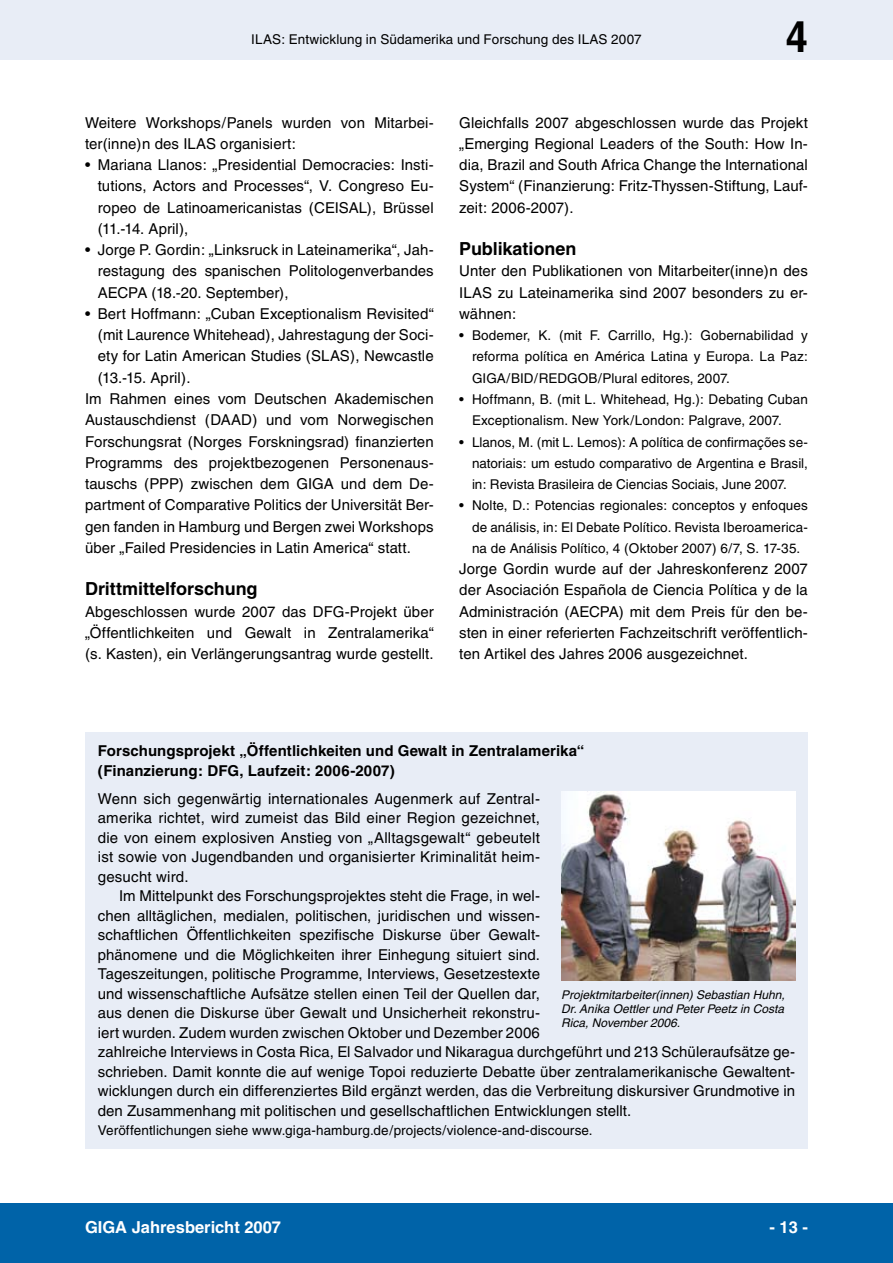
<style>
.page{position:relative;width:893px;height:1263px;background:#fff}
.page>*{position:absolute;margin:0;border:0;box-sizing:border-box;transform-origin:0 0}
.t1{font:700 43.2px "Helvetica";color:#000;scale:.92 1}
.t2{font:700 18px "Helvetica";letter-spacing:-.005em;color:#000}
.t3{font:700 16.5px "Helvetica";color:#fff}
.t4{font:15px/19.5px "Helvetica";letter-spacing:.005em;color:#000;text-align:justify}
.t5{font:700 15px/19.5px "Helvetica";letter-spacing:.005em;color:#000}
.t6{font:13.5px/21.3px "Helvetica";letter-spacing:.005em;color:#000}
.t7{font:italic 12px/14.4px "Helvetica";color:#000;text-align:justify}
</style>
<div class="page">
<div style="left:0;top:1203px;width:893px;height:60px;background:#0063a8"></div>
<div style="left:0;top:0;width:893px;height:60px;background:#e8edf6"></div>
<div style="left:85px;top:732px;width:723px;height:416px;background:#e8edf6"></div>
<img style="left:561px;top:792px;width:234px;height:189px">
<p class="t6" style="left:251px;top:28px;width:392px">ILAS: Entwicklung in Südamerika und Forschung des ILAS 2007</p>
<h1 class="t1" style="left:786px;top:11px;width:25px">4</h1>
<p class="t4" style="left:85px;top:112px;width:349px;line-height:21.3px">Weitere Workshops/Panels wurden von Mitarbei&shy;ter(inne)n des ILAS organisiert:</p>
<p class="t4" style="left:98px;top:155px;width:337px">Mariana Llanos: „Presidential Democracies: Insti-</p>
<p class="t4" style="left:98px;top:176px;width:337px">tutions, Actors and Processes“, V. Congreso Eu-</p>
<p class="t4" style="left:98px;top:198px;width:337px">ropeo de Latinoamericanistas (CEISAL), Brüssel</p>
<p class="t4" style="left:98px;top:219px;width:92px">(11.-14. April),</p>
<p class="t4" style="left:98px;top:240px;width:337px">Jorge P. Gordin: „Linksruck in Lateinamerika“, Jah-</p>
<p class="t4" style="left:98px;top:261px;width:337px">restagung des spanischen Politologenverbandes</p>
<p class="t4" style="left:98px;top:283px;width:192px">AECPA (18.-20. September),</p>
<p class="t4" style="left:98px;top:304px;width:337px">Bert Hoffmann: „Cuban Exceptionalism Revisited“</p>
<p class="t4" style="left:98px;top:325px;width:337px">(mit Laurence Whitehead), Jahrestagung der Soci-</p>
<p class="t4" style="left:98px;top:346px;width:337px">ety for Latin American Studies (SLAS), Newcastle</p>
<p class="t4" style="left:98px;top:368px;width:94px">(13.-15. April).</p>
<p class="t4" style="left:85px;top:389px;width:350px">Im Rahmen eines vom Deutschen Akademischen</p>
<p class="t4" style="left:85px;top:410px;width:350px">Austauschdienst (DAAD) und vom Norwegischen</p>
<p class="t4" style="left:85px;top:431px;width:350px">Forschungsrat (Norges Forskningsrad) finanzierten</p>
<p class="t4" style="left:85px;top:453px;width:350px">Programms des projektbezogenen Personenaus-</p>
<p class="t4" style="left:85px;top:474px;width:350px">tauschs (PPP) zwischen dem GIGA und dem De-</p>
<p class="t4" style="left:85px;top:495px;width:350px">partment of Comparative Politics der Universität Ber-</p>
<p class="t4" style="left:85px;top:516px;width:350px">gen fanden in Hamburg und Bergen zwei Workshops</p>
<p class="t4" style="left:85px;top:538px;width:327px">über „Failed Presidencies in Latin America“ statt.</p>
<p class="t2" style="left:85px;top:578px;width:174px">Drittmittelforschung</p>
<p class="t4" style="left:85px;top:601px;width:350px;line-height:21.3px">Abgeschlossen wurde 2007 das DFG-Projekt über „Öffentlichkeiten und Gewalt in Zentralamerika“ (s. Kasten), ein Verlängerungsantrag wurde gestellt.</p>
<p class="t4" style="left:85px;top:155px;width:7px">•</p>
<p class="t4" style="left:85px;top:240px;width:7px">•</p>
<p class="t4" style="left:85px;top:304px;width:7px">•</p>
<p class="t4" style="left:459px;top:112px;width:350px;line-height:21.3px">Gleichfalls 2007 abgeschlossen wurde das Projekt „Emerging Regional Leaders of the South: How In&shy;dia, Brazil and South Africa Change the International System“ (Finanzierung: Fritz-Thyssen-Stiftung, Lauf&shy;zeit: 2006-2007).</p>
<p class="t2" style="left:459px;top:238px;width:119px">Publikationen</p>
<p class="t4" style="left:459px;top:260px;width:350px;line-height:21.3px">Unter den Publikationen von Mitarbeiter(inne)n des ILAS zu Lateinamerika sind 2007 besonders zu er&shy;wähnen:</p>
<p class="t6" style="left:472px;top:325px;width:337px">Bodemer, K. (mit F. Carrillo, Hg.): Gobernabilidad y reforma política en América Latina y Europa. La Paz:<br>GIGA/BID/REDGOB/Plural editores, 2007.<br>Hoffmann, B. (mit L. Whitehead, Hg.): Debating Cuban Exceptionalism. New York/London: Palgrave, 2007.<br>Llanos, M. (mit L. Lemos): A política de confirmações se&shy;natoriais: um estudo comparativo de Argentina e Brasil, in: Revista Brasileira de Ciencias Sociais, June 2007.<br>Nolte, D.: Potencias regionales: conceptos y enfoques de análisis, in: El Debate Político. Revista Iberoamerica&shy;na de Análisis Político, 4 (Oktober 2007) 6/7, S. 17-35.</p>
<p class="t4" style="left:459px;top:558px;width:350px;line-height:21.3px">Jorge Gordin wurde auf der Jahreskonferenz 2007 der Asociación Española de Ciencia Política y de la Administración (AECPA) mit dem Preis für den be&shy;sten in einer referierten Fachzeitschrift veröffentlich&shy;ten Artikel des Jahres 2006 ausgezeichnet.</p>
<p class="t6" style="left:459px;top:325px;width:6px">•</p>
<p class="t6" style="left:459px;top:389px;width:6px">•</p>
<p class="t6" style="left:459px;top:431px;width:6px">•</p>
<p class="t6" style="left:459px;top:495px;width:6px">•</p>
<p class="t5" style="left:98px;top:741px;width:488px">Forschungsprojekt „Öffentlichkeiten und Gewalt in Zentralamerika“ (Finanzierung: DFG, Laufzeit: 2006-2007)</p>
<p class="t4" style="left:98px;top:789px;width:444px">Wenn sich gegenwärtig internationales Augenmerk auf Zentral&shy;amerika richtet, wird zumeist das Bild einer Region gezeichnet, die von einem explosiven Anstieg von „Alltagsgewalt“ gebeutelt ist sowie von Jugendbanden und organisierter Kriminalität heim&shy;gesucht wird.</p>
<p class="t4" style="left:98px;top:886px;width:699px;text-align:left;text-indent:21px">Im Mittelpunkt des Forschungsprojektes steht die Frage, in wel-<br>chen alltäglichen, medialen, politischen, juridischen und wissen-<br>schaftlichen Öffentlichkeiten spezifische Diskurse über Gewalt-<br>phänomene und die Möglichkeiten ihrer Einhegung situiert sind.<br>Tageszeitungen, politische Programme, Interviews, Gesetzestexte<br>und wissenschaftliche Aufsätze stellen einen Teil der Quellen dar,<br>aus denen die Diskurse über Gewalt und Unsicherheit rekonstru-<br>iert wurden. Zudem wurden zwischen Oktober und Dezember 2006<br>zahlreiche Interviews in Costa Rica, El Salvador und Nikaragua durchgeführt und 213 Schüleraufsätze ge&shy;schrieben. Damit konnte die auf wenige Topoi reduzierte Debatte über zentralamerikanische Gewaltent&shy;wicklungen durch ein differenziertes Bild ergänzt werden, das die Verbreitung diskursiver Grundmotive in den Zusammenhang mit politischen und gesellschaftlichen Entwicklungen stellt.</p>
<p class="t6" style="left:98px;top:1120px;width:496px">Veröffentlichungen siehe www.giga-hamburg.de/projects/violence-and-discourse.</p>
<p class="t7" style="left:561px;top:987px;width:225px">Projektmitarbeiter(innen) Sebastian Huhn, Dr. Anika Oettler und Peter Peetz in Costa Rica, November 2006.</p>
<p class="t3" style="left:85px;top:1217px;width:198px">GIGA Jahresbericht 2007</p>
<p class="t3" style="left:769px;top:1217px;width:40px">- 13 -</p>
</div>
